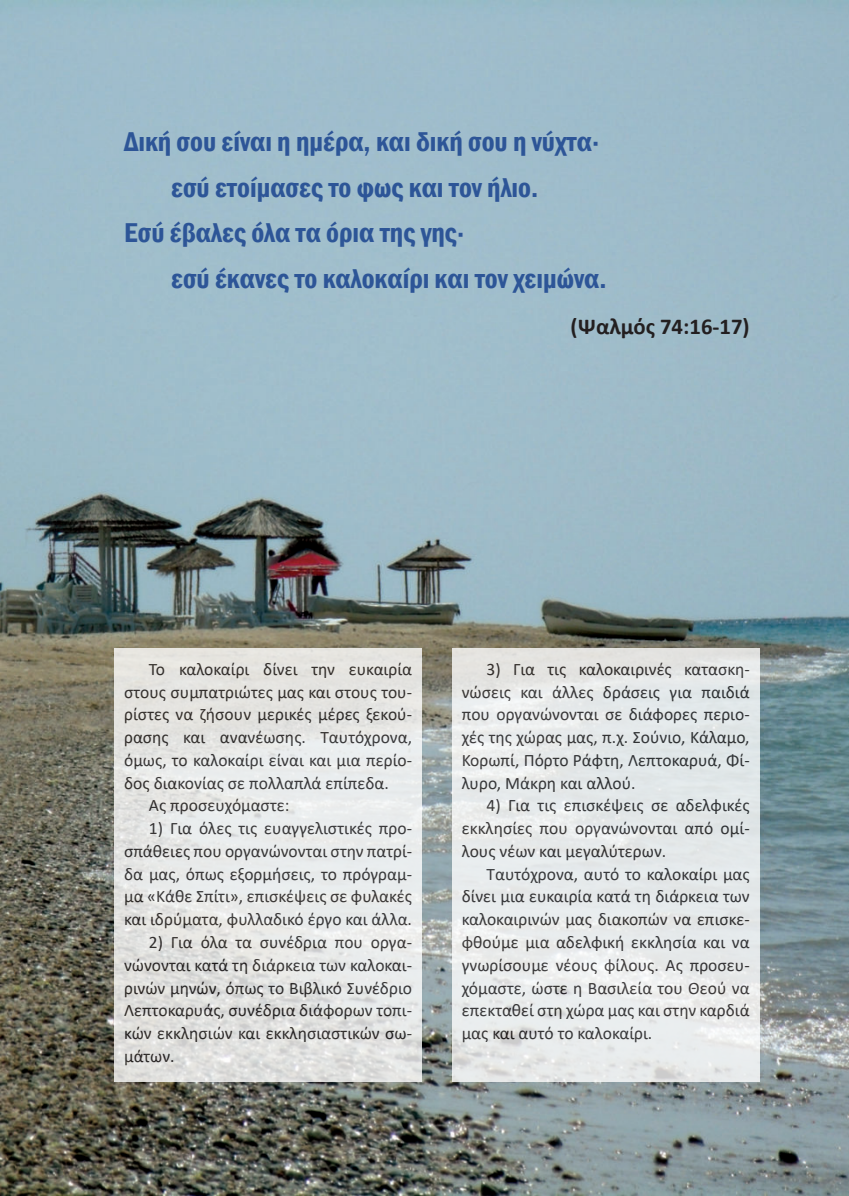
<style>
.page{position:relative;width:849px;height:1196px;background:#fff}
.page>*{position:absolute;margin:0;border:0;box-sizing:border-box;transform-origin:0 0}
.t1{font:600 condensed 28px "Franklin Gothic";color:#2d5597}
.t2{font:700 22.75px "Calibri";color:#231f20}
.t3{font:17.5px/22.8px "Calibri";color:#231f20;text-align:justify}
</style>
<div class="page">
<img style="left:0;top:0;width:848px;height:1195px">
<svg style="left:114px;top:648px;width:308px;height:433px;background:#e5e6e4"></svg>
<svg style="left:451px;top:648px;width:308px;height:433px;background:#e3e7e7"></svg>
<h1 class="t1" style="left:124px;top:123px;width:476px">Δική σου είναι η ημέρα, και δική σου η νύχτα·</h1>
<h1 class="t1" style="left:171px;top:169px;width:368px">εσύ ετοίμασες το φως και τον ήλιο.</h1>
<h1 class="t1" style="left:124px;top:214px;width:341px">Εσύ έβαλες όλα τα όρια της γης·</h1>
<h1 class="t1" style="left:171px;top:260px;width:437px">εσύ έκανες το καλοκαίρι και τον χειμώνα.</h1>
<h2 class="t2" style="left:570px;top:310px;width:180px">(Ψαλμός 74:16-17)</h2>
<p class="t3" style="left:149px;top:657px;width:264px">Το καλοκαίρι δίνει την ευκαιρία</p>
<p class="t3" style="left:124px;top:680px;width:289px">στους συμπατριώτες μας και στους του-</p>
<p class="t3" style="left:124px;top:703px;width:289px">ρίστες να ζήσουν μερικές μέρες ξεκού-</p>
<p class="t3" style="left:124px;top:725px;width:289px">ρασης και ανανέωσης. Ταυτόχρονα,</p>
<p class="t3" style="left:124px;top:748px;width:289px">όμως, το καλοκαίρι είναι και μια περίο-</p>
<p class="t3" style="left:124px;top:771px;width:266px">δος διακονίας σε πολλαπλά επίπεδα.</p>
<p class="t3" style="left:149px;top:794px;width:142px">Ας προσευχόμαστε:</p>
<p class="t3" style="left:124px;top:816px;width:289px;text-indent:25px">1) Για όλες τις ευαγγελιστικές προ&shy;σπάθειες που οργανώνονται στην πατρί&shy;δα μας, όπως εξορμήσεις, το πρόγραμ&shy;μα «Κάθε Σπίτι», επισκέψεις σε φυλακές και ιδρύματα, φυλλαδικό έργο και άλλα.</p>
<p class="t3" style="left:124px;top:930px;width:289px;text-indent:25px">2) Για όλα τα συνέδρια που οργα&shy;νώνονται κατά τη διάρκεια των καλοκαι&shy;ρινών μηνών, όπως το Βιβλικό Συνέδριο Λεπτοκαρυάς, συνέδρια διάφορων τοπι&shy;κών εκκλησιών και εκκλησιαστικών σω&shy;μάτων.</p>
<p class="t3" style="left:461px;top:657px;width:289px;text-indent:25px">3) Για τις καλοκαιρινές κατασκη&shy;νώσεις και άλλες δράσεις για παιδιά που οργανώνονται σε διάφορες περιο&shy;χές της χώρας μας, π.χ. Σούνιο, Κάλαμο, Κορωπί, Πόρτο Ράφτη, Λεπτοκαρυά, Φί&shy;λυρο, Μάκρη και αλλού.</p>
<p class="t3" style="left:461px;top:794px;width:289px;text-indent:25px">4) Για τις επισκέψεις σε αδελφικές εκκλησίες που οργανώνονται από ομί&shy;λους νέων και μεγαλύτερων.</p>
<p class="t3" style="left:461px;top:862px;width:289px;text-indent:25px">Ταυτόχρονα, αυτό το καλοκαίρι μας δίνει μια ευκαιρία κατά τη διάρκεια των καλοκαιρινών μας διακοπών να επισκε&shy;φθούμε μια αδελφική εκκλησία και να γνωρίσουμε νέους φίλους. Ας προσευ&shy;χόμαστε, ώστε η Βασιλεία του Θεού να επεκταθεί στη χώρα μας και στην καρδιά μας και αυτό το καλοκαίρι.</p>
</div>
